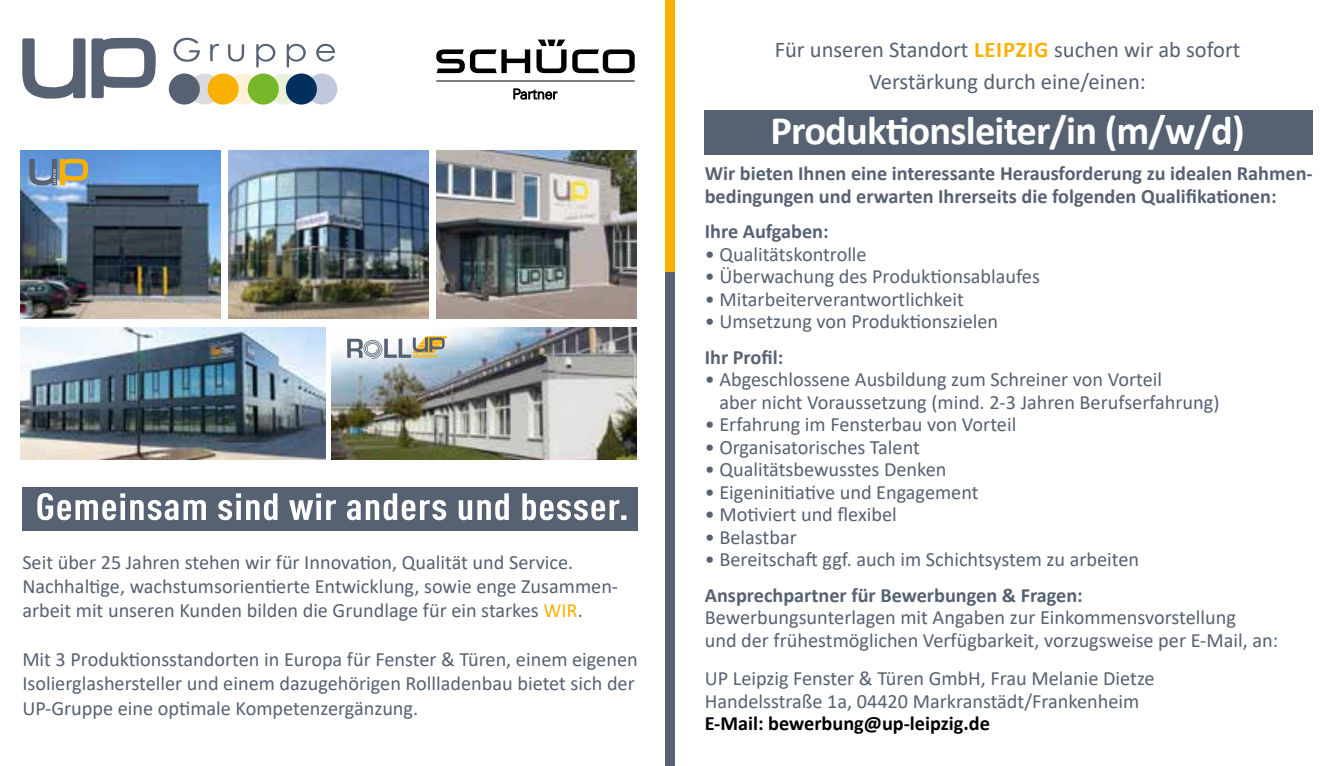
<style>
.page{position:relative;width:1340px;height:766px;background:#fff}
.page>*{position:absolute;margin:0;border:0;box-sizing:border-box;transform-origin:0 0}
.t1{font:700 40.5px "Calibri";letter-spacing:-.02em;color:#fff}
.t2{font:22.5px/31.5px "Calibri";color:#566172;text-align:center}
.t3{font:20.25px/24.3px "Calibri";color:#566172}
.t4{font:700 20.25px/22.5px "Calibri";color:#566172}
.t5{font:700 20.25px "Calibri";color:#000}
.s1{color:#f9b000}
.s2{font-weight:700;color:#f9b000}
</style>
<div class="page">
<div style="left:704px;top:110px;width:609px;height:45px;background:#566172"></div>
<div style="left:665px;top:272px;width:10px;height:493px;background:#566172"></div>
<div style="left:665px;top:0;width:10px;height:272px;background:#f9b000"></div>
<svg style="left:513px;top:88px;width:44px;height:12px"></svg>
<hr style="left:436px;top:81px;width:198px;height:1px;background:#000">
<svg style="left:436px;top:49px;width:94px;height:24px"></svg>
<svg style="left:572px;top:49px;width:62px;height:24px"></svg>
<svg style="left:536px;top:40px;width:30px;height:33px"></svg>
<svg style="left:22px;top:38px;width:134px;height:61px"></svg>
<div style="left:306px;top:73px;width:31px;height:31px;background:#c1c8dc;border-radius:50%"></div>
<div style="left:189px;top:73px;width:31px;height:31px;background:#dadadf;border-radius:50%"></div>
<div style="left:228px;top:73px;width:31px;height:31px;background:#fff0d6;border-radius:50%"></div>
<div style="left:268px;top:73px;width:31px;height:31px;background:#e8f1da;border-radius:50%"></div>
<div style="left:286px;top:73px;width:31px;height:31px;background:#00305b;border-radius:50%"></div>
<div style="left:169px;top:73px;width:31px;height:31px;background:#566172;border-radius:50%"></div>
<div style="left:208px;top:73px;width:31px;height:31px;background:#f9b000;border-radius:50%"></div>
<div style="left:248px;top:73px;width:31px;height:31px;background:#76b82a;border-radius:50%"></div>
<svg style="left:173px;top:38px;width:27px;height:24px"></svg>
<svg style="left:210px;top:44px;width:9px;height:17px"></svg>
<svg style="left:228px;top:44px;width:16px;height:18px"></svg>
<svg style="left:256px;top:44px;width:19px;height:23px"></svg>
<svg style="left:287px;top:44px;width:19px;height:23px"></svg>
<svg style="left:316px;top:44px;width:19px;height:18px"></svg>
<div style="left:22px;top:486px;width:615px;height:44px;background:#566172"></div>
<svg style="left:37px;top:493px;width:589px;height:27px"></svg>
<img style="left:21px;top:327px;width:304px;height:132px">
<img style="left:332px;top:327px;width:304px;height:132px">
<img style="left:228px;top:150px;width:200px;height:169px">
<img style="left:436px;top:150px;width:200px;height:169px">
<svg style="left:347px;top:336px;width:103px;height:22px"></svg>
<img style="left:21px;top:150px;width:199px;height:169px">
<svg style="left:29px;top:159px;width:59px;height:26px;background:#90978c"></svg>
<p class="t3" style="left:22px;top:549px;width:597px">Seit über 25 Jahren stehen wir für Innovation, Qualität und Service.<br>Nachhaltige, wachstumsorientierte Entwicklung, sowie enge Zusammen&shy;arbeit mit unseren Kunden bilden die Grundlage für ein starkes <span class="s1">WIR</span>.</p>
<p class="t3" style="left:22px;top:646px;width:617px">Mit 3 Produktionsstandorten in Europa für Fenster &amp; Türen, einem eigenen<br>Isolierglashersteller und einem dazugehörigen Rollladenbau bietet sich der<br>UP-Gruppe eine optimale Kompetenzergänzung.</p>
<p class="t2" style="left:774px;top:33px;width:467px">Für unseren Standort <span class="s2">LEIPZIG</span> suchen wir ab sofort<br>Verstärkung durch eine/einen:</p>
<h1 class="t1" style="left:770px;top:102px;width:476px">Produktionsleiter/in (m/w/d)</h1>
<p class="t4" style="left:704px;top:162px;width:609px">Wir bieten Ihnen eine interessante Herausforderung zu idealen Rahmen&shy;bedingungen und erwarten Ihrerseits die folgenden Qualifikationen:</p>
<p class="t4" style="left:704px;top:220px;width:125px">Ihre Aufgaben:</p>
<p class="t3" style="left:704px;top:241px;width:163px">• Qualitätskontrolle</p>
<p class="t3" style="left:704px;top:264px;width:337px">• Überwachung des Produktionsablaufes</p>
<p class="t3" style="left:704px;top:286px;width:261px">• Mitarbeiterverantwortlichkeit</p>
<p class="t3" style="left:704px;top:309px;width:295px">• Umsetzung von Produktionszielen</p>
<p class="t4" style="left:704px;top:345px;width:80px">Ihr Profil:</p>
<p class="t3" style="left:719px;top:367px;width:501px;line-height:22.5px;text-indent:-15px">• Abgeschlossene Ausbildung zum Schreiner von Vorteil<br>aber nicht Voraussetzung (mind. 2-3 Jahren Berufserfahrung)</p>
<p class="t3" style="left:704px;top:411px;width:313px">• Erfahrung im Fensterbau von Vorteil</p>
<p class="t3" style="left:704px;top:434px;width:217px">• Organisatorisches Talent</p>
<p class="t3" style="left:704px;top:456px;width:243px">• Qualitätsbewusstes Denken</p>
<p class="t3" style="left:704px;top:479px;width:275px">• Eigeninitiative und Engagement</p>
<p class="t3" style="left:704px;top:501px;width:193px">• Motiviert und flexibel</p>
<p class="t3" style="left:704px;top:524px;width:93px">• Belastbar</p>
<p class="t3" style="left:704px;top:546px;width:436px">• Bereitschaft ggf. auch im Schichtsystem zu arbeiten</p>
<p class="t4" style="left:704px;top:583px;width:379px">Ansprechpartner für Bewerbungen &amp; Fragen:</p>
<p class="t3" style="left:704px;top:605px;width:575px;line-height:22.5px">Bewerbungsunterlagen mit Angaben zur Einkommensvorstellung<br>und der frühestmöglichen Verfügbarkeit, vorzugsweise per E-Mail, an:</p>
<p class="t3" style="left:704px;top:666px;width:451px;line-height:22.5px">UP Leipzig Fenster &amp; Türen GmbH, Frau Melanie Dietze<br>Handelsstraße 1a, 04420 Markranstädt/Frankenheim</p>
<p class="t5" style="left:704px;top:708px;width:286px">E-Mail: bewerbung@up-leipzig.de</p>
</div>
